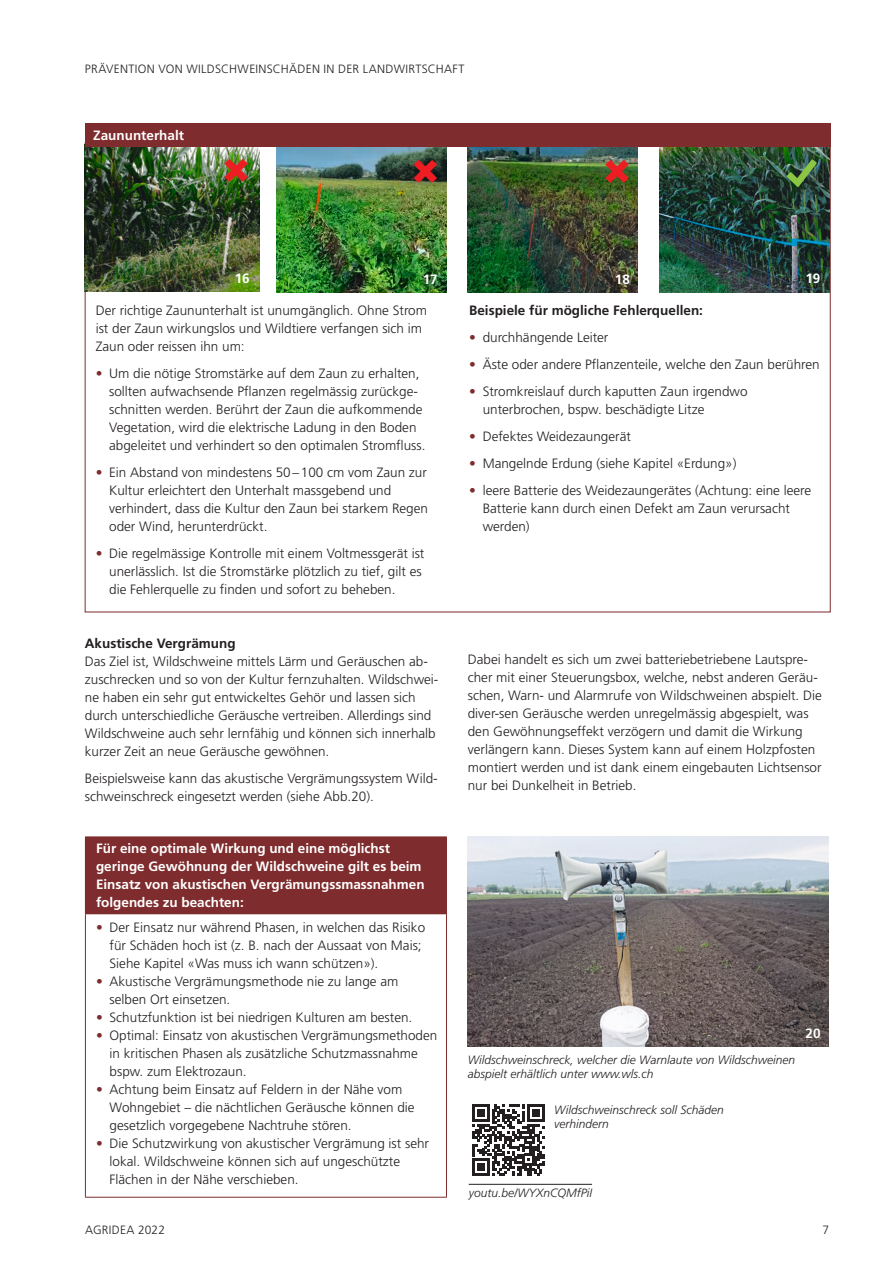
<style>
.page{position:relative;width:893px;height:1263px;background:#fff}
.page>*{position:absolute;margin:0;border:0;box-sizing:border-box;transform-origin:0 0}
.Lauftext_9-12_Pt{font:300 13.5px/18px "Frutiger LT Pro";color:#231f20}
.Lauftext_9-12_Pt_dan{font:300 13.5px/18px "Frutiger LT Pro";color:#231f20}
.text_in_kasten{font:700 13.5px/18px "Frutiger LT Pro";color:#fff}
.Aufzählung_roter_Pun{font:700 13.5px "Frutiger LT Pro";color:#231f20}
.Überschrift_3_bold_9{font:700 13.5px "Frutiger LT Pro";color:#231f20}
._01_Tabellenkopf{font:700 13.5px "Frutiger LT Pro";color:#fff}
.Ziffer_in_rotem_Krei{font:700 13.5px "Frutiger LT Pro";color:#fff}
.Bildlegenden_8-11_Pt{font:italic 300 12px/14.4px "Frutiger LT Pro";color:#231f20}
.t1{font:300 12px "Frutiger LT Pro";letter-spacing:.03em;color:#231f20}
.QR_code_8-11_kursi_l{font:italic 300 12px/14.4px "Frutiger LT Pro";color:#231f20}
.s1{color:#7e2c2d}
</style>
<div class="page">
<svg style="left:84px;top:142px;width:747px;height:471px"></svg>
<img style="left:85px;top:147px;width:174px;height:145px">
<img style="left:276px;top:147px;width:170px;height:145px">
<img style="left:468px;top:147px;width:170px;height:145px">
<img style="left:659px;top:147px;width:170px;height:146px">
<div style="left:85px;top:123px;width:746px;height:24px;background:#7e2c2d"></div>
<img style="left:468px;top:836px;width:361px;height:210px">
<svg style="left:786px;top:159px;width:31px;height:28px"></svg>
<svg style="left:472px;top:1104px;width:72px;height:72px"></svg>
<hr style="left:469px;top:1184px;width:123px;height:1px;background:#231f20">
<div style="left:85px;top:837px;width:361px;height:77px;background:#7e2c2d"></div>
<hr style="left:85px;top:914px;width:1px;height:283px;background:#7e2c2d">
<hr style="left:446px;top:914px;width:1px;height:283px;background:#7e2c2d">
<hr style="left:85px;top:1197px;width:362px;height:1px;background:#7e2c2d">
<hr style="left:85px;top:836px;width:362px;height:1px;background:#7e2c2d">
<hr style="left:446px;top:837px;width:1px;height:76px;background:#7e2c2d">
<hr style="left:85px;top:913px;width:362px;height:1px;background:#7e2c2d">
<svg style="left:225px;top:158px;width:23px;height:24px"></svg>
<svg style="left:414px;top:158px;width:23px;height:24px"></svg>
<svg style="left:605px;top:158px;width:24px;height:24px"></svg>
<p class="t1" style="left:85px;top:62px;width:381px">PRÄVENTION VON WILDSCHWEINSCHÄDEN IN DER LANDWIRTSCHAFT</p>
<p class="_01_Tabellenkopf" style="left:93px;top:127px;width:92px">Zaununterhalt</p>
<p class="Ziffer_in_rotem_Krei" style="left:235px;top:270px;width:17px">16</p>
<p class="Ziffer_in_rotem_Krei" style="left:423px;top:271px;width:17px">17</p>
<p class="Ziffer_in_rotem_Krei" style="left:615px;top:271px;width:17px">18</p>
<p class="Ziffer_in_rotem_Krei" style="left:805px;top:270px;width:17px">19</p>
<p class="Lauftext_9-12_Pt" style="left:96px;top:301px;width:333px">Der richtige Zaununterhalt ist unumgänglich. Ohne Strom ist der Zaun wirkungslos und Wildtiere verfangen sich im<br>Zaun oder reissen ihn um:</p>
<p class="Lauftext_9-12_Pt" style="left:109px;top:364px;width:318px;text-indent:-14px"><span class="s1">•</span> Um die nötige Stromstärke auf dem Zaun zu erhalten, sollten aufwachsende Pflanzen regelmässig zurückge&shy;schnitten werden. Berührt der Zaun die aufkommende Vegetation, wird die elektrische Ladung in den Boden abgeleitet und verhindert so den optimalen Stromfluss.</p>
<p class="Lauftext_9-12_Pt" style="left:109px;top:463px;width:320px;text-indent:-14px"><span class="s1">•</span> Ein Abstand von mindestens 50–100 cm vom Zaun zur Kultur erleichtert den Unterhalt massgebend und verhindert, dass die Kultur den Zaun bei starkem Regen oder Wind, herunterdrückt.</p>
<p class="Lauftext_9-12_Pt" style="left:109px;top:544px;width:317px;text-indent:-14px"><span class="s1">•</span> Die regelmässige Kontrolle mit einem Voltmessgerät ist unerlässlich. Ist die Stromstärke plötzlich zu tief, gilt es die Fehlerquelle zu finden und sofort zu beheben.</p>
<p class="Überschrift_3_bold_9" style="left:85px;top:635px;width:152px">Akustische Vergrämung</p>
<p class="Lauftext_9-12_Pt_dan" style="left:85px;top:652px;width:355px">Das Ziel ist, Wildschweine mittels Lärm und Geräuschen ab&shy;zuschrecken und so von der Kultur fernzuhalten. Wildschwei&shy;ne haben ein sehr gut entwickeltes Gehör und lassen sich durch unterschiedliche Geräusche vertreiben. Allerdings sind Wildschweine auch sehr lernfähig und können sich innerhalb kurzer Zeit an neue Geräusche gewöhnen.</p>
<p class="Lauftext_9-12_Pt_dan" style="left:85px;top:769px;width:354px">Beispielsweise kann das akustische Vergrämungssystem Wild&shy;schweinschreck eingesetzt werden (siehe Abb.20).</p>
<p class="text_in_kasten" style="left:96px;top:840px;width:330px">Für eine optimale Wirkung und eine möglichst geringe Gewöhnung der Wildschweine gilt es beim Einsatz von akustischen Vergrämungssmassnahmen folgendes zu beachten:</p>
<p class="Lauftext_9-12_Pt" style="left:110px;top:919px;width:317px;text-indent:-14px"><span class="s1">•</span> Der Einsatz nur während Phasen, in welchen das Risiko für Schäden hoch ist (z. B. nach der Aussaat von Mais;<br>Siehe Kapitel «Was muss ich wann schützen»).</p>
<p class="Lauftext_9-12_Pt" style="left:110px;top:973px;width:290px;text-indent:-14px"><span class="s1">•</span> Akustische Vergrämungsmethode nie zu lange am selben Ort einsetzen.</p>
<p class="Lauftext_9-12_Pt" style="left:96px;top:1009px;width:318px"><span class="s1">•</span> Schutzfunktion ist bei niedrigen Kulturen am besten.</p>
<p class="Lauftext_9-12_Pt" style="left:110px;top:1027px;width:329px;text-indent:-14px"><span class="s1">•</span> Optimal: Einsatz von akustischen Vergrämungsmethoden in kritischen Phasen als zusätzliche Schutzmassnahme bspw. zum Elektrozaun.</p>
<p class="Lauftext_9-12_Pt" style="left:110px;top:1081px;width:307px;text-indent:-14px"><span class="s1">•</span> Achtung beim Einsatz auf Feldern in der Nähe vom<br>Wohngebiet – die nächtlichen Geräusche können die gesetzlich vorgegebene Nachtruhe stören.</p>
<p class="Lauftext_9-12_Pt" style="left:110px;top:1135px;width:321px;text-indent:-14px"><span class="s1">•</span> Die Schutzwirkung von akustischer Vergrämung ist sehr lokal. Wildschweine können sich auf ungeschützte<br>Flächen in der Nähe verschieben.</p>
<p class="Aufzählung_roter_Pun" style="left:469px;top:302px;width:235px">Beispiele für mögliche Fehlerquellen:</p>
<p class="Lauftext_9-12_Pt" style="left:469px;top:328px;width:141px"><span class="s1">•</span> durchhängende Leiter</p>
<p class="Lauftext_9-12_Pt" style="left:469px;top:355px;width:352px"><span class="s1">•</span> Äste oder andere Pflanzenteile, welche den Zaun berühren</p>
<p class="Lauftext_9-12_Pt" style="left:483px;top:382px;width:266px;text-indent:-14px"><span class="s1">•</span> Stromkreislauf durch kaputten Zaun irgendwo unterbrochen, bspw. beschädigte Litze</p>
<p class="Lauftext_9-12_Pt" style="left:469px;top:427px;width:163px"><span class="s1">•</span> Defektes Weidezaungerät</p>
<p class="Lauftext_9-12_Pt" style="left:469px;top:454px;width:269px"><span class="s1">•</span> Mangelnde Erdung (siehe Kapitel «Erdung»)</p>
<p class="Lauftext_9-12_Pt" style="left:483px;top:481px;width:330px;text-indent:-14px"><span class="s1">•</span> leere Batterie des Weidezaungerätes (Achtung: eine leere<br>Batterie kann durch einen Defekt am Zaun verursacht werden)</p>
<p class="Lauftext_9-12_Pt" style="left:468px;top:650px;width:356px">Dabei handelt es sich um zwei batteriebetriebene Lautspre&shy;cher mit einer Steuerungsbox, welche, nebst anderen Geräu&shy;schen, Warn- und Alarmrufe von Wildschweinen abspielt. Die diver-sen Geräusche werden unregelmässig abgespielt, was den Gewöhnungseffekt verzögern und damit die Wirkung verlängern kann. Dieses System kann auf einem Holzpfosten montiert werden und ist dank einem eingebauten Lichtsensor nur bei Dunkelheit in Betrieb.</p>
<p class="Bildlegenden_8-11_Pt" style="left:468px;top:1052px;width:329px">Wildschweinschreck, welcher die Warnlaute von Wildschweinen abspielt erhältlich unter www.wls.ch</p>
<p class="QR_code_8-11_kursi_l" style="left:554px;top:1102px;width:171px">Wildschweinschreck soll Schäden verhindern</p>
<p class="Ziffer_in_rotem_Krei" style="left:805px;top:1025px;width:17px">20</p>
<p class="QR_code_8-11_kursi_l" style="left:469px;top:1186px;width:125px">youtu.be/WYXnCQMfPiI</p>
<p class="t1" style="left:85px;top:1222px;width:82px">AGRIDEA 2022</p>
<p class="t1" style="left:822px;top:1222px;width:8px">7</p>
</div>
